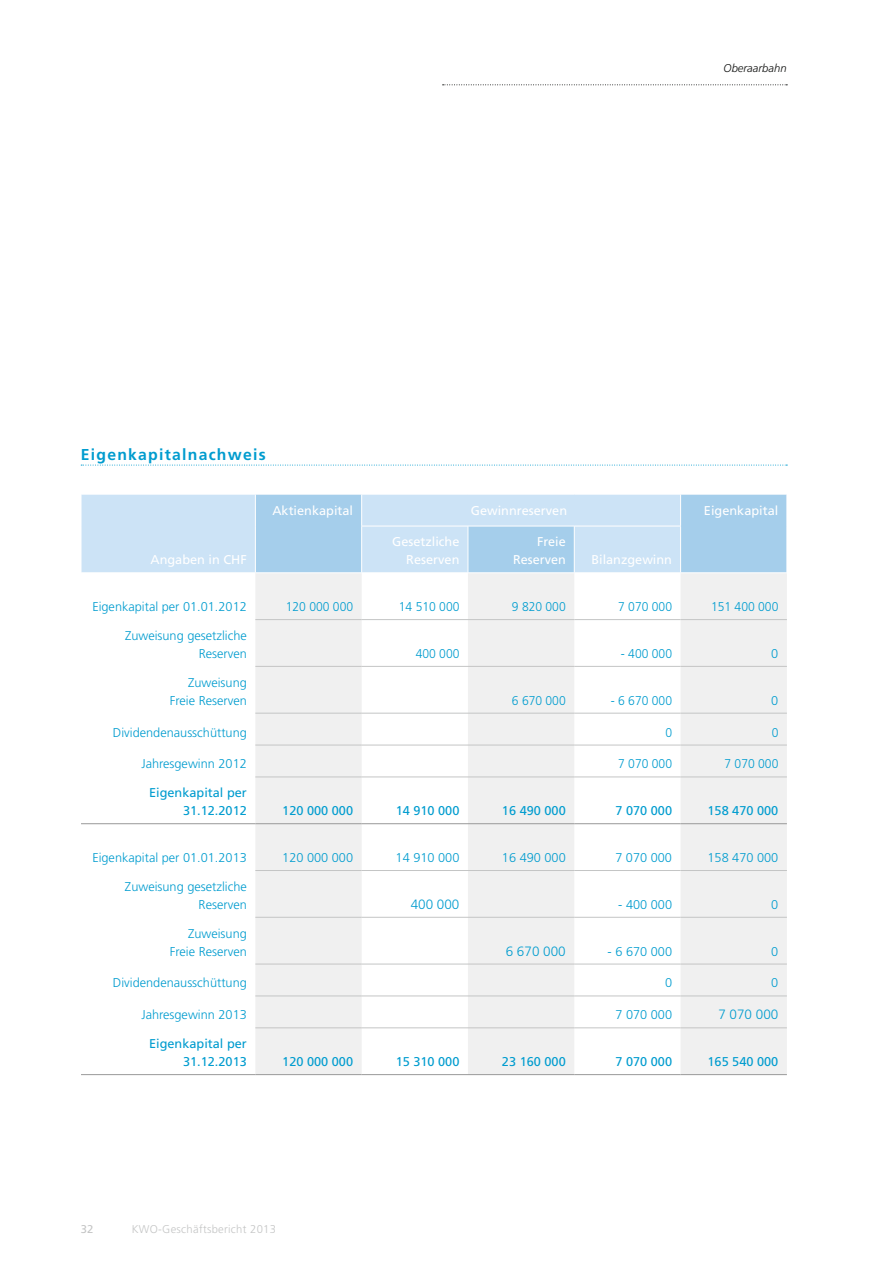
<style>
.page{position:relative;width:893px;height:1263px;background:#fff}
.page>*{position:absolute;margin:0;border:0;box-sizing:border-box;transform-origin:0 0}
.t1{font:700 15.75px "Frutiger LT Std";letter-spacing:.08em;color:#009ccf}
.t2{font:300 13.5px "Frutiger LT Std";color:#009ccf}
.t3{font:300 12.75px/18px "Frutiger LT Std";color:#009ccf;text-align:right}
.t4{font:12.75px/18px "Frutiger LT Std";color:#009ccf;text-align:right}
.t5{font:12.75px/18px "Frutiger LT Std";color:#fff;text-align:right}
.t6{font:300 12.75px "Frutiger LT Std";color:#009ccf;scale:.95 1}
.t7{font:300 11.25px "Frutiger LT Std";letter-spacing:.025em;color:#c4c5c5}
.t8{font:italic 300 11.25px "Frutiger LT Std";color:#131413}
.t9{font:11.25px "Frutiger LT Std";color:#c4c5c5}
</style>
<div class="page">
<svg style="left:81px;top:465px;width:706px;height:1px"></svg>
<svg style="left:443px;top:84px;width:344px;height:1px"></svg>
<div style="left:82px;top:495px;width:173px;height:77px;background:#cce3f6"></div>
<svg style="left:256px;top:495px;width:531px;height:77px;background:#b8d8f0"></svg>
<svg style="left:255px;top:573px;width:532px;height:501px;fill:#f0f0f0"></svg>
<hr style="left:81px;top:1074px;width:174px;height:1px;background:#999">
<hr style="left:255px;top:1074px;width:107px;height:1px;background:#999">
<hr style="left:362px;top:1074px;width:106px;height:1px;background:#999">
<hr style="left:468px;top:1074px;width:106px;height:1px;background:#999">
<hr style="left:574px;top:1074px;width:107px;height:1px;background:#999">
<hr style="left:681px;top:1074px;width:106px;height:1px;background:#999">
<hr style="left:255px;top:619px;width:107px;height:1px;background:#c4c5c5">
<hr style="left:362px;top:619px;width:106px;height:1px;background:#c4c5c5">
<hr style="left:468px;top:619px;width:106px;height:1px;background:#c4c5c5">
<hr style="left:574px;top:619px;width:107px;height:1px;background:#c4c5c5">
<hr style="left:681px;top:619px;width:106px;height:1px;background:#c4c5c5">
<hr style="left:255px;top:666px;width:107px;height:1px;background:#c4c5c5">
<hr style="left:362px;top:666px;width:106px;height:1px;background:#c4c5c5">
<hr style="left:468px;top:666px;width:106px;height:1px;background:#c4c5c5">
<hr style="left:574px;top:666px;width:107px;height:1px;background:#c4c5c5">
<hr style="left:681px;top:666px;width:106px;height:1px;background:#c4c5c5">
<hr style="left:255px;top:713px;width:107px;height:1px;background:#c4c5c5">
<hr style="left:362px;top:713px;width:106px;height:1px;background:#c4c5c5">
<hr style="left:468px;top:713px;width:106px;height:1px;background:#c4c5c5">
<hr style="left:574px;top:713px;width:107px;height:1px;background:#c4c5c5">
<hr style="left:681px;top:713px;width:106px;height:1px;background:#c4c5c5">
<hr style="left:255px;top:870px;width:107px;height:1px;background:#c4c5c5">
<hr style="left:362px;top:870px;width:106px;height:1px;background:#c4c5c5">
<hr style="left:468px;top:870px;width:106px;height:1px;background:#c4c5c5">
<hr style="left:574px;top:870px;width:107px;height:1px;background:#c4c5c5">
<hr style="left:681px;top:870px;width:106px;height:1px;background:#c4c5c5">
<hr style="left:255px;top:917px;width:107px;height:1px;background:#c4c5c5">
<hr style="left:362px;top:917px;width:106px;height:1px;background:#c4c5c5">
<hr style="left:468px;top:917px;width:106px;height:1px;background:#c4c5c5">
<hr style="left:574px;top:917px;width:107px;height:1px;background:#c4c5c5">
<hr style="left:681px;top:917px;width:106px;height:1px;background:#c4c5c5">
<hr style="left:255px;top:964px;width:107px;height:1px;background:#c4c5c5">
<hr style="left:362px;top:964px;width:106px;height:1px;background:#c4c5c5">
<hr style="left:468px;top:964px;width:106px;height:1px;background:#c4c5c5">
<hr style="left:574px;top:964px;width:107px;height:1px;background:#c4c5c5">
<hr style="left:681px;top:964px;width:106px;height:1px;background:#c4c5c5">
<hr style="left:255px;top:996px;width:107px;height:1px;background:#c4c5c5">
<hr style="left:362px;top:996px;width:106px;height:1px;background:#c4c5c5">
<hr style="left:468px;top:996px;width:106px;height:1px;background:#c4c5c5">
<hr style="left:574px;top:996px;width:107px;height:1px;background:#c4c5c5">
<hr style="left:681px;top:996px;width:106px;height:1px;background:#c4c5c5">
<hr style="left:255px;top:1027px;width:107px;height:1px;background:#c4c5c5">
<hr style="left:362px;top:1027px;width:106px;height:1px;background:#c4c5c5">
<hr style="left:468px;top:1027px;width:106px;height:1px;background:#c4c5c5">
<hr style="left:574px;top:1027px;width:107px;height:1px;background:#c4c5c5">
<hr style="left:681px;top:1027px;width:106px;height:1px;background:#c4c5c5">
<hr style="left:361px;top:494px;width:1px;height:32px;background:#fff">
<hr style="left:680px;top:494px;width:1px;height:32px;background:#fff">
<hr style="left:361px;top:526px;width:107px;height:1px;background:#fff">
<hr style="left:361px;top:526px;width:1px;height:47px;background:#fff">
<hr style="left:468px;top:526px;width:106px;height:1px;background:#fff">
<hr style="left:468px;top:526px;width:1px;height:47px;background:#fff">
<hr style="left:574px;top:526px;width:107px;height:1px;background:#fff">
<hr style="left:574px;top:526px;width:1px;height:47px;background:#fff">
<hr style="left:680px;top:526px;width:1px;height:47px;background:#fff">
<hr style="left:81px;top:823px;width:174px;height:1px;background:#999">
<hr style="left:255px;top:823px;width:107px;height:1px;background:#999">
<hr style="left:362px;top:823px;width:106px;height:1px;background:#999">
<hr style="left:468px;top:823px;width:106px;height:1px;background:#999">
<hr style="left:574px;top:823px;width:107px;height:1px;background:#999">
<hr style="left:681px;top:823px;width:106px;height:1px;background:#999">
<hr style="left:255px;top:745px;width:107px;height:1px;background:#c4c5c5">
<hr style="left:362px;top:745px;width:106px;height:1px;background:#c4c5c5">
<hr style="left:468px;top:745px;width:106px;height:1px;background:#c4c5c5">
<hr style="left:574px;top:745px;width:107px;height:1px;background:#c4c5c5">
<hr style="left:681px;top:745px;width:106px;height:1px;background:#c4c5c5">
<hr style="left:255px;top:777px;width:107px;height:1px;background:#c4c5c5">
<hr style="left:362px;top:777px;width:106px;height:1px;background:#c4c5c5">
<hr style="left:468px;top:777px;width:106px;height:1px;background:#c4c5c5">
<hr style="left:574px;top:777px;width:107px;height:1px;background:#c4c5c5">
<hr style="left:681px;top:777px;width:106px;height:1px;background:#c4c5c5">
<p class="t1" style="left:81px;top:446px;width:186px">Eigenkapitalnachweis</p>
<p class="t8" style="left:723px;top:62px;width:65px">Oberaarbahn</p>
<p class="t5" style="left:151px;top:551px;width:98px">Angaben in CHF</p>
<p class="t5" style="left:272px;top:502px;width:82px">Aktienkapital</p>
<p class="t5" style="left:471px;top:502px;width:98px">Gewinnreserven</p>
<p class="t5" style="left:704px;top:502px;width:76px">Eigenkapital</p>
<p class="t5" style="left:392px;top:533px;width:69px">Gesetzliche<br>Reserven</p>
<p class="t5" style="left:513px;top:533px;width:54px">Freie<br>Reserven</p>
<p class="t5" style="left:591px;top:551px;width:82px">Bilanzgewinn</p>
<p class="t3" style="left:92px;top:598px;width:156px">Eigenkapital per 01.01.2012</p>
<p class="t6" style="left:286px;top:599px;width:72px">120 000 000</p>
<p class="t6" style="left:399px;top:599px;width:65px">14 510 000</p>
<p class="t6" style="left:512px;top:599px;width:58px">9 820 000</p>
<p class="t6" style="left:618px;top:599px;width:58px">7 070 000</p>
<p class="t6" style="left:711px;top:599px;width:72px">151 400 000</p>
<p class="t3" style="left:125px;top:627px;width:123px">Zuweisung gesetzliche<br>Reserven</p>
<p class="t6" style="left:416px;top:646px;width:48px">400 000</p>
<p class="t6" style="left:621px;top:646px;width:55px">- 400 000</p>
<p class="t3" style="left:771px;top:645px;width:9px">0</p>
<p class="t3" style="left:170px;top:673px;width:78px">Zuweisung<br>Freie Reserven</p>
<p class="t6" style="left:512px;top:693px;width:58px">6 670 000</p>
<p class="t6" style="left:611px;top:693px;width:66px">- 6 670 000</p>
<p class="t3" style="left:771px;top:691px;width:9px">0</p>
<p class="t3" style="left:113px;top:723px;width:135px">Dividendenausschüttung</p>
<p class="t6" style="left:665px;top:725px;width:9px">0</p>
<p class="t6" style="left:772px;top:725px;width:9px">0</p>
<p class="t3" style="left:141px;top:755px;width:107px">Jahresgewinn 2012</p>
<p class="t6" style="left:618px;top:757px;width:58px">7 070 000</p>
<p class="t6" style="left:724px;top:757px;width:58px">7 070 000</p>
<p class="t4" style="left:149px;top:784px;width:99px">Eigenkapital per<br>31.12.2012</p>
<p class="t4" style="left:282px;top:802px;width:72px">120 000 000</p>
<p class="t4" style="left:396px;top:802px;width:65px">14 910 000</p>
<p class="t4" style="left:502px;top:802px;width:65px">16 490 000</p>
<p class="t4" style="left:615px;top:802px;width:58px">7 070 000</p>
<p class="t4" style="left:707px;top:802px;width:72px">158 470 000</p>
<p class="t3" style="left:92px;top:849px;width:156px">Eigenkapital per 01.01.2013</p>
<p class="t3" style="left:282px;top:849px;width:72px">120 000 000</p>
<p class="t3" style="left:396px;top:849px;width:65px">14 910 000</p>
<p class="t3" style="left:502px;top:849px;width:65px">16 490 000</p>
<p class="t3" style="left:615px;top:849px;width:58px">7 070 000</p>
<p class="t3" style="left:707px;top:849px;width:72px">158 470 000</p>
<p class="t3" style="left:125px;top:877px;width:123px">Zuweisung gesetzliche<br>Reserven</p>
<p class="t2" style="left:411px;top:896px;width:50px">400 000</p>
<p class="t3" style="left:618px;top:895px;width:55px">- 400 000</p>
<p class="t3" style="left:771px;top:895px;width:9px">0</p>
<p class="t3" style="left:170px;top:924px;width:78px">Zuweisung<br>Freie Reserven</p>
<p class="t2" style="left:506px;top:943px;width:62px">6 670 000</p>
<p class="t3" style="left:608px;top:942px;width:66px">- 6 670 000</p>
<p class="t3" style="left:771px;top:942px;width:9px">0</p>
<p class="t3" style="left:113px;top:974px;width:135px">Dividendenausschüttung</p>
<p class="t3" style="left:665px;top:974px;width:9px">0</p>
<p class="t3" style="left:771px;top:974px;width:9px">0</p>
<p class="t3" style="left:141px;top:1006px;width:107px">Jahresgewinn 2013</p>
<p class="t3" style="left:615px;top:1006px;width:58px">7 070 000</p>
<p class="t2" style="left:718px;top:1007px;width:62px">7 070 000</p>
<p class="t4" style="left:149px;top:1035px;width:99px">Eigenkapital per<br>31.12.2013</p>
<p class="t4" style="left:282px;top:1053px;width:72px">120 000 000</p>
<p class="t4" style="left:396px;top:1053px;width:65px">15 310 000</p>
<p class="t4" style="left:502px;top:1053px;width:65px">23 160 000</p>
<p class="t4" style="left:615px;top:1053px;width:58px">7 070 000</p>
<p class="t4" style="left:707px;top:1053px;width:72px">165 540 000</p>
<p class="t9" style="left:81px;top:1222px;width:14px">32</p>
<p class="t7" style="left:132px;top:1223px;width:146px">KWO-Geschäftsbericht 2013</p>
</div>
